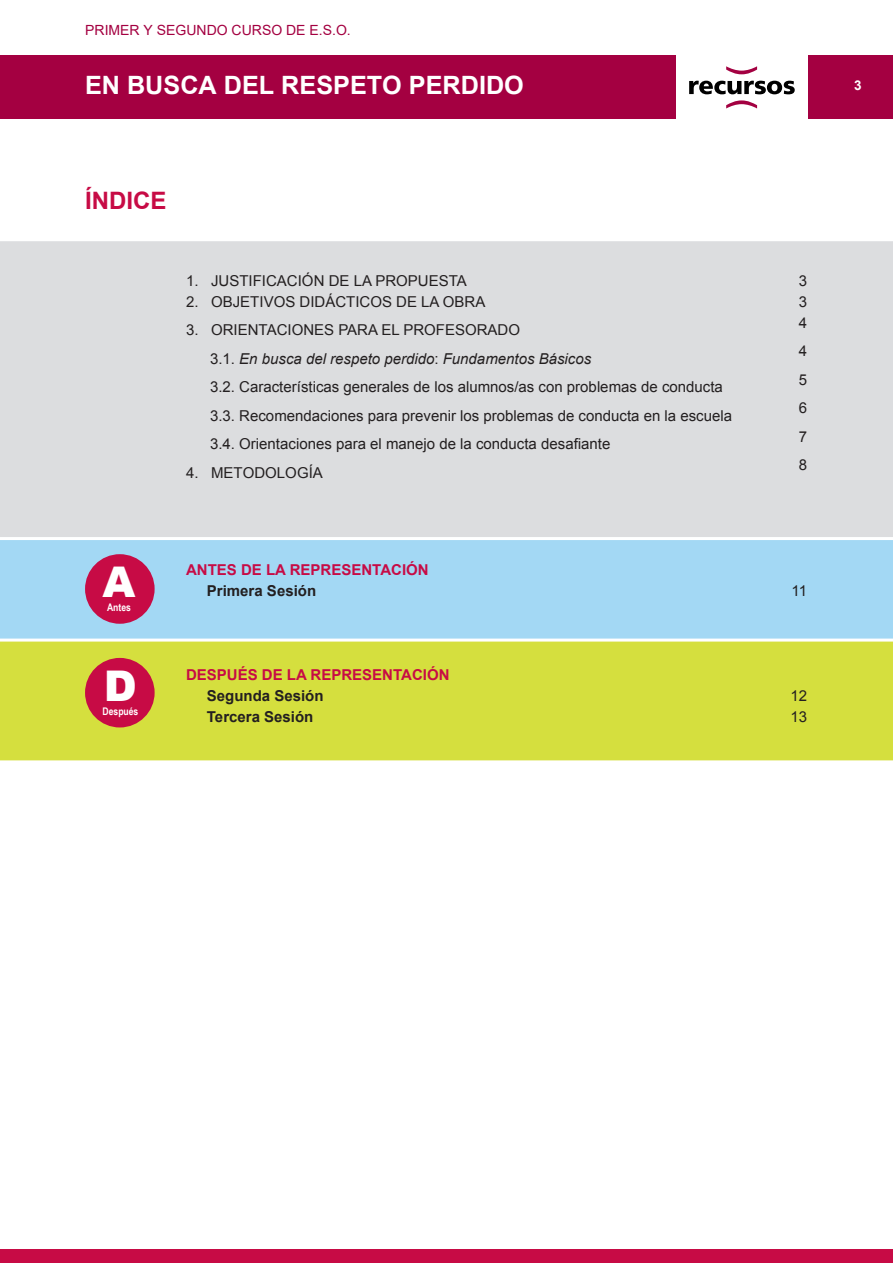
<style>
.page{position:relative;width:893px;height:1263px;background:#fff}
.page>*{position:absolute;margin:0;border:0;box-sizing:border-box;transform-origin:0 0}
.t1{font:900 42.3px "Arial";color:#fff}
.t2{font:700 25.2px "Arial";color:#fff}
.t3{font:700 24px "Arial";color:#c70b45}
.t4{font:15px/28.5px "Arial";color:#231f20;text-align:justify}
.t5{font:700 15px "Arial";color:#c70b45}
.t6{font:700 15px "Arial";color:#231f20}
.t7{font:13.95px "Arial";color:#a40041}
.t8{font:700 13.5px "Arial";color:#fff}
.t9{font:700 10.5px "Arial Narrow";color:#fff}
.s1{font-style:inherit}
.s2{font-style:italic}
</style>
<div class="page">
<div style="left:0;top:1249px;width:893px;height:14px;background:#c70b45"></div>
<div style="left:0;top:241px;width:893px;height:296px;background:#dcdddf"></div>
<div style="left:0;top:540px;width:893px;height:99px;background:#a3d8f4"></div>
<div style="left:0;top:641px;width:893px;height:120px;background:#d5df3e"></div>
<div style="left:85px;top:554px;width:70px;height:70px;background:#c70b45;border-radius:50%"></div>
<div style="left:85px;top:658px;width:70px;height:69px;background:#c70b45;border-radius:50%"></div>
<div style="left:0;top:55px;width:893px;height:64px;background:#a40041"></div>
<div style="left:676px;top:55px;width:132px;height:65px;background:#fff"></div>
<svg style="left:689px;top:81px;width:106px;height:13px"></svg>
<svg style="left:726px;top:66px;width:31px;height:8px"></svg>
<svg style="left:726px;top:100px;width:31px;height:9px"></svg>
<p class="t7" style="left:85px;top:21px;width:267px">PRIMER Y SEGUNDO CURSO DE E.S.O.</p>
<h2 class="t2" style="left:85px;top:68px;width:440px">EN BUSCA DEL RESPETO PERDIDO</h2>
<h3 class="t3" style="left:85px;top:187px;width:83px">ÍNDICE</h3>
<p class="t4" style="left:186px;top:266px;width:282px"><span class="s1">1.</span> JUSTIFICACIÓN DE LA PROPUESTA</p>
<p class="t4" style="left:186px;top:287px;width:301px"><span class="s1">2.</span> OBJETIVOS DIDÁCTICOS DE LA OBRA</p>
<p class="t4" style="left:210px;top:316px;width:523px;text-align:left;text-indent:-24px"><span class="s1">3.</span> ORIENTACIONES PARA EL PROFESORADO<br>3.1. <span class="s2">En busca del respeto perdido</span>: <span class="s2">Fundamentos Básicos<br></span>3.2. Características generales de los alumnos/as con problemas de conducta 3.3. Recomendaciones para prevenir los problemas de conducta en la escuela 3.4. Orientaciones para el manejo de la conducta desafiante</p>
<p class="t4" style="left:186px;top:458px;width:138px"><span class="s1">4.</span> METODOLOGÍA</p>
<p class="t4" style="left:799px;top:270px;width:10px;line-height:21px">3<br>3<br>4</p>
<p class="t4" style="left:799px;top:337px;width:10px">4<br>5<br>6<br>7<br>8</p>
<h1 class="t1" style="left:102px;top:558px;width:34px">A</h1>
<p class="t9" style="left:107px;top:602px;width:25px">Antes</p>
<h1 class="t1" style="left:104px;top:662px;width:34px">D</h1>
<p class="t9" style="left:103px;top:705px;width:37px">Después</p>
<p class="t5" style="left:186px;top:562px;width:244px">ANTES DE LA REPRESENTACIÓN</p>
<p class="t6" style="left:207px;top:583px;width:111px">Primera Sesión</p>
<p class="t4" style="left:792px;top:577px;width:17px">11</p>
<p class="t5" style="left:186px;top:667px;width:265px">DESPUÉS DE LA REPRESENTACIÓN</p>
<p class="t6" style="left:207px;top:688px;width:118px">Segunda Sesión</p>
<p class="t4" style="left:790px;top:682px;width:18px">12</p>
<p class="t6" style="left:207px;top:709px;width:108px">Tercera Sesión</p>
<p class="t4" style="left:790px;top:703px;width:18px">13</p>
<p class="t8" style="left:854px;top:76px;width:9px">3</p>
</div>
